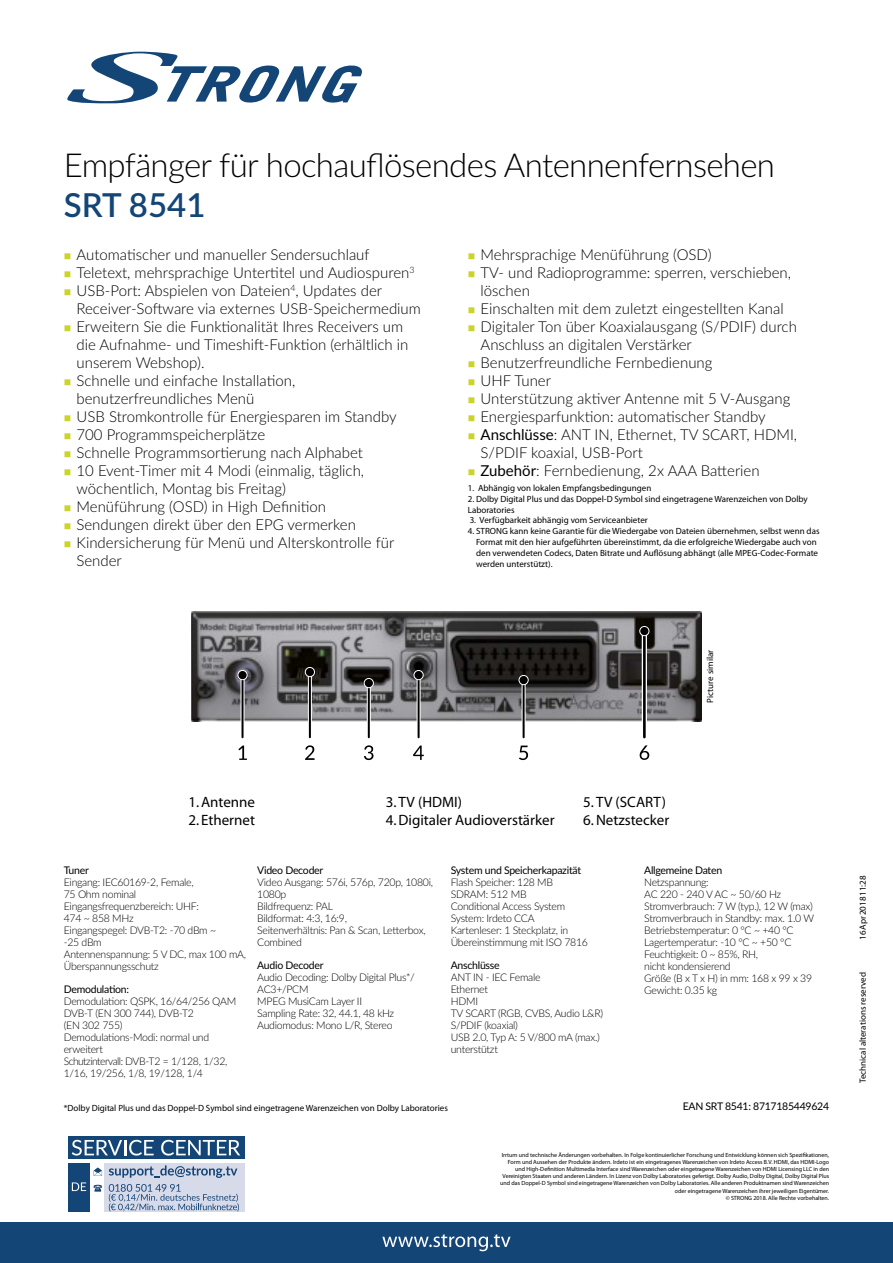
<style>
.page{position:relative;width:893px;height:1263px;background:#fff}
.page>*{position:absolute;margin:0;border:0;box-sizing:border-box;transform-origin:0 0}
.t1{font:300 33px "Lato";letter-spacing:-.02em;color:#000}
.t2{font:600 33px "Lato";color:#144577}
.t3{font:300 15px/18px "Lato";color:#000}
.t4{font:15px "Myriad Pro";color:#000}
.t5{font:300 10.5px/12px "Lato";letter-spacing:-.025em;color:#000}
.t6{font:10.5px "Lato";letter-spacing:-.025em;color:#000}
.t7{font:9px/10.8px "Myriad Pro";color:#000}
.t8{font:6px/7.2px "Myriad Pro";color:#000;text-align:right}
.s1{font-weight:400}
</style>
<div class="page">
<div style="left:0;top:1222px;width:893px;height:41px;background:#144577"></div>
<svg style="left:382px;top:1234px;width:129px;height:17px"></svg>
<svg style="left:67px;top:52px;width:295px;height:52px"></svg>
<svg style="left:68px;top:1136px;width:177px;height:76px;background:#8ca2bd"></svg>
<img style="left:191px;top:612px;width:511px;height:109px">
<svg style="left:238px;top:745px;width:9px;height:15px"></svg>
<svg style="left:241px;top:680px;width:4px;height:57px"></svg>
<hr style="left:242px;top:675px;width:2px;height:62px;background:#000">
<div style="left:237px;top:670px;width:11px;height:10px;border:2px solid #fff;border-radius:50%"></div>
<div style="left:238px;top:671px;width:9px;height:8px;background:#000;border-radius:50%"></div>
<svg style="left:413px;top:745px;width:11px;height:15px"></svg>
<svg style="left:417px;top:680px;width:4px;height:57px"></svg>
<hr style="left:418px;top:675px;width:2px;height:62px;background:#000">
<div style="left:413px;top:670px;width:11px;height:10px;border:2px solid #fff;border-radius:50%"></div>
<div style="left:414px;top:671px;width:9px;height:8px;background:#000;border-radius:50%"></div>
<svg style="left:364px;top:745px;width:9px;height:15px"></svg>
<svg style="left:367px;top:688px;width:4px;height:49px"></svg>
<hr style="left:368px;top:683px;width:2px;height:54px;background:#000">
<div style="left:364px;top:678px;width:10px;height:10px;border:2px solid #fff;border-radius:50%"></div>
<div style="left:365px;top:679px;width:8px;height:8px;background:#000;border-radius:50%"></div>
<svg style="left:519px;top:745px;width:9px;height:15px"></svg>
<svg style="left:522px;top:685px;width:4px;height:52px"></svg>
<hr style="left:523px;top:680px;width:2px;height:57px;background:#000">
<div style="left:518px;top:675px;width:11px;height:10px;border:2px solid #fff;border-radius:50%"></div>
<div style="left:519px;top:676px;width:9px;height:8px;background:#000;border-radius:50%"></div>
<svg style="left:305px;top:745px;width:10px;height:15px"></svg>
<svg style="left:308px;top:677px;width:4px;height:60px"></svg>
<hr style="left:309px;top:672px;width:2px;height:65px;background:#000">
<div style="left:305px;top:667px;width:10px;height:10px;border:2px solid #fff;border-radius:50%"></div>
<div style="left:306px;top:668px;width:8px;height:8px;background:#000;border-radius:50%"></div>
<svg style="left:640px;top:745px;width:9px;height:15px"></svg>
<div style="left:642px;top:631px;width:5px;height:106px;background:#fff"></div>
<hr style="left:643px;top:631px;width:3px;height:106px;background:#000">
<div style="left:639px;top:626px;width:10px;height:10px;border:2px solid #fff;border-radius:50%"></div>
<div style="left:640px;top:627px;width:8px;height:8px;background:#000;border-radius:50%"></div>
<h1 class="t1" style="left:64px;top:142px;width:713px">Empfänger für hochauflösendes Antennenfernsehen</h1>
<h1 class="t2" style="left:64px;top:186px;width:143px">SRT 8541</h1>
<p class="t3" style="left:77px;top:245px;width:346px">Automatischer und manueller Sendersuchlauf Teletext, mehrsprachige Untertitel und Audiospuren<sup>3<br></sup>USB-Port: Abspielen von Dateien<sup>4</sup>, Updates der Receiver-Software via externes USB-Speichermedium Erweitern Sie die Funktionalität Ihres Receivers um die Aufnahme- und Timeshift-Funktion (erhältlich in unserem Webshop).<br>Schnelle und einfache Installation, benutzerfreundliches Menü<br>USB Stromkontrolle für Energiesparen im Standby 700 Programmspeicherplätze<br>Schnelle Programmsortierung nach Alphabet<br>10 Event-Timer mit 4 Modi (einmalig, täglich, wöchentlich, Montag bis Freitag)<br>Menüführung (OSD) in High Definition<br>Sendungen direkt über den EPG vermerken Kindersicherung für Menü und Alterskontrolle für Sender</p>
<p class="t3" style="left:480px;top:245px;width:318px">Mehrsprachige Menüführung (OSD)<br>TV- und Radioprogramme: sperren, verschieben, löschen<br>Einschalten mit dem zuletzt eingestellten Kanal Digitaler Ton über Koaxialausgang (S/PDIF) durch Anschluss an digitalen Verstärker Benutzerfreundliche Fernbedienung<br>UHF Tuner<br>Unterstützung aktiver Antenne mit 5 V-Ausgang Energiesparfunktion: automatischer Standby <span class="s1">Anschlüsse</span>: ANT IN, Ethernet, TV SCART, HDMI, S/PDIF koaxial, USB-Port<br><span class="s1">Zubehör</span>: Fernbedienung, 2x AAA Batterien</p>
<p class="t7" style="left:468px;top:483px;width:185px">1. Abhängig von lokalen Empfangsbedingungen</p>
<p class="t7" style="left:468px;top:494px;width:342px">2. Dolby Digital Plus und das Doppel-D Symbol sind eingetragene Warenzeichen von Dolby<br>Laboratories</p>
<p class="t7" style="left:470px;top:515px;width:180px">3. Verfügbarkeit abhängig vom Serviceanbieter</p>
<p class="t7" style="left:476px;top:526px;width:345px;text-indent:-8px">4. STRONG kann keine Garantie für die Wiedergabe von Dateien übernehmen, selbst wenn das Format mit den hier aufgeführten übereinstimmt, da die erfolgreiche Wiedergabe auch von den verwendeten Codecs, Daten Bitrate und Auflösung abhängt (alle MPEG-Codec-Formate werden unterstützt).</p>
<p class="t7" style="left:705px;top:702px;width:54px;rotate:-90deg">Picture similar</p>
<p class="t4" style="left:188px;top:795px;width:68px">1. Antenne</p>
<p class="t4" style="left:188px;top:813px;width:68px">2. Ethernet</p>
<p class="t4" style="left:386px;top:795px;width:78px">3. TV (HDMI)</p>
<p class="t4" style="left:386px;top:813px;width:170px">4. Digitaler Audioverstärker</p>
<p class="t4" style="left:583px;top:795px;width:84px">5. TV (SCART)</p>
<p class="t4" style="left:583px;top:813px;width:88px">6. Netzstecker</p>
<p class="t6" style="left:64px;top:866px;width:27px">Tuner</p>
<p class="t5" style="left:64px;top:877px;width:184px">Eingang: IEC60169-2, Female,<br>75 Ohm nominal<br>Eingangsfrequenzbereich: UHF:<br>474 ~ 858 MHz<br>Eingangspegel: DVB-T2: -70 dBm ~<br>-25 dBm<br>Antennenspannung: 5 V DC, max 100 mA,<br>Überspannungsschutz</p>
<p class="t6" style="left:64px;top:981px;width:67px">Demodulation:</p>
<p class="t5" style="left:64px;top:995px;width:174px">Demodulation: QSPK, 16/64/256 QAM<br>DVB-T (EN 300 744), DVB-T2<br>(EN 302 755)<br>Demodulations-Modi: normal und erweitert<br>Schutzintervall: DVB-T2 = 1/128, 1/32,<br>1/16, 19/256, 1/8, 19/128, 1/4</p>
<p class="t6" style="left:257px;top:866px;width:68px">Video Decoder</p>
<p class="t5" style="left:257px;top:877px;width:177px">Video Ausgang: 576i, 576p, 720p, 1080i,<br>1080p<br>Bildfrequenz: PAL<br>Bildformat: 4:3, 16:9,<br>Seitenverhältnis: Pan &amp; Scan, Letterbox,<br>Combined</p>
<p class="t6" style="left:257px;top:961px;width:68px">Audio Decoder</p>
<p class="t5" style="left:257px;top:971px;width:159px">Audio Decoding: Dolby Digital Plus*/<br>AC3+/PCM<br>MPEG MusiCam Layer II<br>Sampling Rate: 32, 44.1, 48 kHz<br>Audiomodus: Mono L/R, Stereo</p>
<p class="t6" style="left:451px;top:866px;width:132px">System und Speicherkapazität</p>
<p class="t5" style="left:451px;top:877px;width:139px">Flash Speicher: 128 MB<br>SDRAM: 512 MB<br>Conditional Access System<br>System: Irdeto CCA<br>Kartenleser: 1 Steckplatz, in<br>Übereinstimmung mit ISO 7816</p>
<p class="t6" style="left:451px;top:961px;width:50px">Anschlüsse</p>
<p class="t5" style="left:451px;top:971px;width:154px">ANT IN - IEC Female<br>Ethernet<br>HDMI<br>TV SCART (RGB, CVBS, Audio L&amp;R)<br>S/PDIF (koaxial)<br>USB 2.0, Typ A: 5 V/800 mA (max.) unterstützt</p>
<p class="t7" style="left:64px;top:1102px;width:386px">*Dolby Digital Plus und das Doppel-D Symbol sind eingetragene Warenzeichen von Dolby Laboratories</p>
<p class="t6" style="left:644px;top:866px;width:79px">Allgemeine Daten</p>
<p class="t5" style="left:644px;top:877px;width:171px">Netzspannung:<br>AC 220 - 240 V AC ~ 50/60 Hz<br>Stromverbrauch: 7 W (typ.), 12 W (max)<br>Stromverbrauch in Standby: max. 1.0 W<br>Betriebstemperatur: 0 °C ~ +40 °C<br>Lagertemperatur: -10 °C ~ +50 °C<br>Feuchtigkeit: 0 ~ 85%, RH,<br>nicht kondensierend<br>Größe (B x T x H) in mm: 168 x 99 x 39<br>Gewicht: 0.35 kg</p>
<p class="t6" style="left:683px;top:1102px;width:148px">EAN SRT 8541: 8717185449624</p>
<p class="t8" style="left:500px;top:1151px;width:330px">Irrtum und technische Änderungen vorbehalten. In Folge kontinuierlicher Forschung und Entwicklung können sich Spezifikationen, Form und Aussehen der Produkte ändern. Irdeto ist ein eingetragenes Warenzeichen von Irdeto Access B.V. HDMI, das HDMI-Logo und High-Definition Multimedia Interface sind Warenzeichen oder eingetragene Warenzeichen von HDMI Licensing LLC in den Vereinigten Staaten und anderen Ländern. In Lizenz von Dolby Laboratories gefertigt. Dolby Audio, Dolby Digital, Dolby Digital Plus und das Doppel-D Symbol sind eingetragene Warenzeichen von Dolby Laboratories. Alle anderen Produktnamen sind Warenzeichen oder eingetragene Warenzeichen ihrer jeweiligen Eigentümer.<br>© STRONG 2018. Alle Rechte vorbehalten.</p>
<p class="t7" style="left:858px;top:940px;width:66px;rotate:-90deg">16 Apr 2018 11:28</p>
<p class="t7" style="left:858px;top:1083px;width:112px;rotate:-90deg">Technical alterations reserved</p>
</div>
